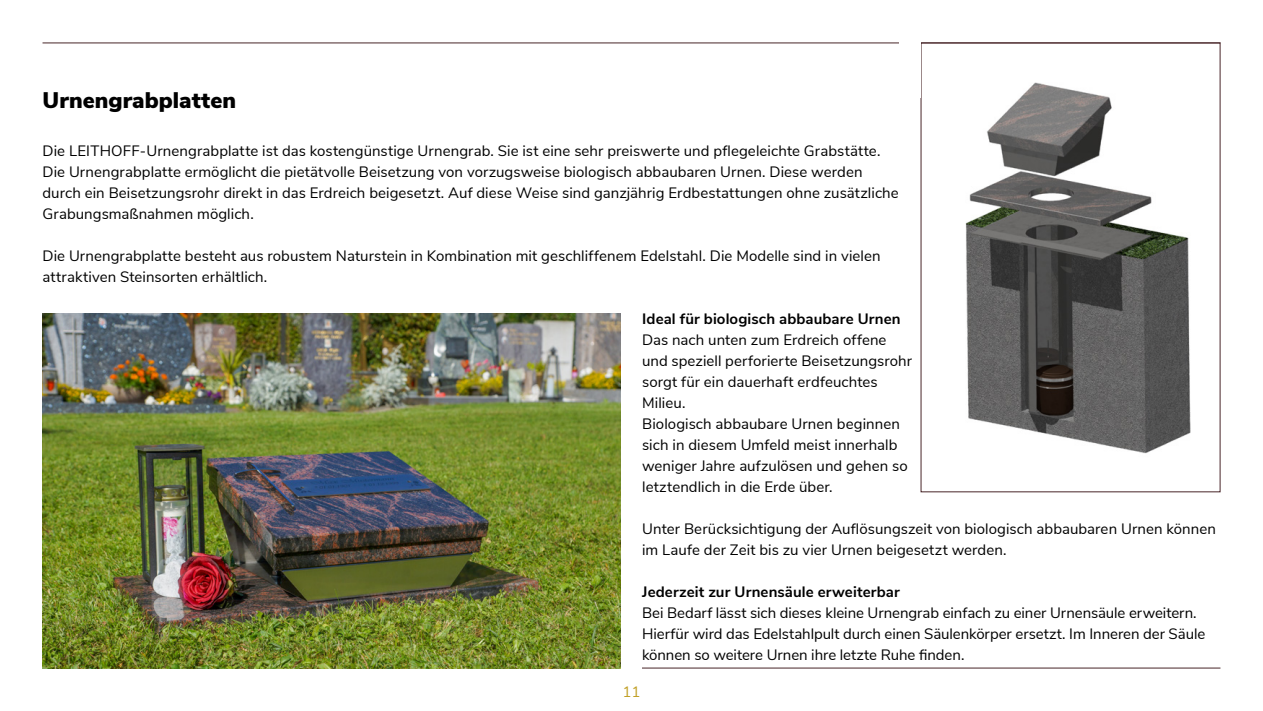
<style>
.page{position:relative;width:1263px;height:711px;background:#fff}
.page>*{position:absolute;margin:0;border:0;box-sizing:border-box;transform-origin:0 0}
.t1{font:900 22.5px "Nunito Sans";letter-spacing:.005em;color:#000}
.t2{font:15px/21px "Nunito Sans";letter-spacing:.005em;color:#000}
.t3{font:700 15px "Nunito Sans";letter-spacing:.01em;color:#000}
.t4{font:15px "Nunito Sans";color:#c1a027}
</style>
<div class="page">
<hr style="left:43px;top:43px;width:1177px;height:1px;background:#482528">
<hr style="left:43px;top:667px;width:1177px;height:1px;background:#482528">
<div style="left:621px;top:597px;width:21px;height:83px;background:#fff"></div>
<img style="left:965px;top:82px;width:226px;height:372px">
<img style="left:43px;top:313px;width:578px;height:355px">
<div style="left:899px;top:14px;width:22px;height:84px;background:#fff"></div>
<p class="t1" style="left:43px;top:83px;width:195px">Urnengrabplatten</p>
<p class="t2" style="left:43px;top:139px;width:858px">Die LEITHOFF-Urnengrabplatte ist das kostengünstige Urnengrab. Sie ist eine sehr preiswerte und pflegeleichte Grabstätte.<br>Die Urnengrabplatte ermöglicht die pietätvolle Beisetzung von vorzugsweise biologisch abbaubaren Urnen. Diese werden durch ein Beisetzungsrohr direkt in das Erdreich beigesetzt. Auf diese Weise sind ganzjährig Erdbestattungen ohne zusätzliche Grabungsmaßnahmen möglich.</p>
<p class="t2" style="left:43px;top:244px;width:840px">Die Urnengrabplatte besteht aus robustem Naturstein in Kombination mit geschliffenem Edelstahl. Die Modelle sind in vielen attraktiven Steinsorten erhältlich.</p>
<p class="t3" style="left:642px;top:308px;width:260px">Ideal für biologisch abbaubare Urnen</p>
<p class="t2" style="left:642px;top:328px;width:271px">Das nach unten zum Erdreich offene und speziell perforierte Beisetzungsrohr sorgt für ein dauerhaft erdfeuchtes<br>Milieu.</p>
<p class="t2" style="left:642px;top:412px;width:267px">Biologisch abbaubare Urnen beginnen sich in diesem Umfeld meist innerhalb weniger Jahre aufzulösen und gehen so letztendlich in die Erde über.</p>
<p class="t2" style="left:642px;top:517px;width:575px">Unter Berücksichtigung der Auflösungszeit von biologisch abbaubaren Urnen können im Laufe der Zeit bis zu vier Urnen beigesetzt werden.</p>
<p class="t3" style="left:642px;top:581px;width:259px">Jederzeit zur Urnensäule erweiterbar</p>
<p class="t2" style="left:642px;top:601px;width:565px">Bei Bedarf lässt sich dieses kleine Urnengrab einfach zu einer Urnensäule erweitern.<br>Hierfür wird das Edelstahlpult durch einen Säulenkörper ersetzt. Im Inneren der Säule können so weitere Urnen ihre letzte Ruhe finden.</p>
<p class="t4" style="left:622px;top:681px;width:19px">11</p>
</div>
